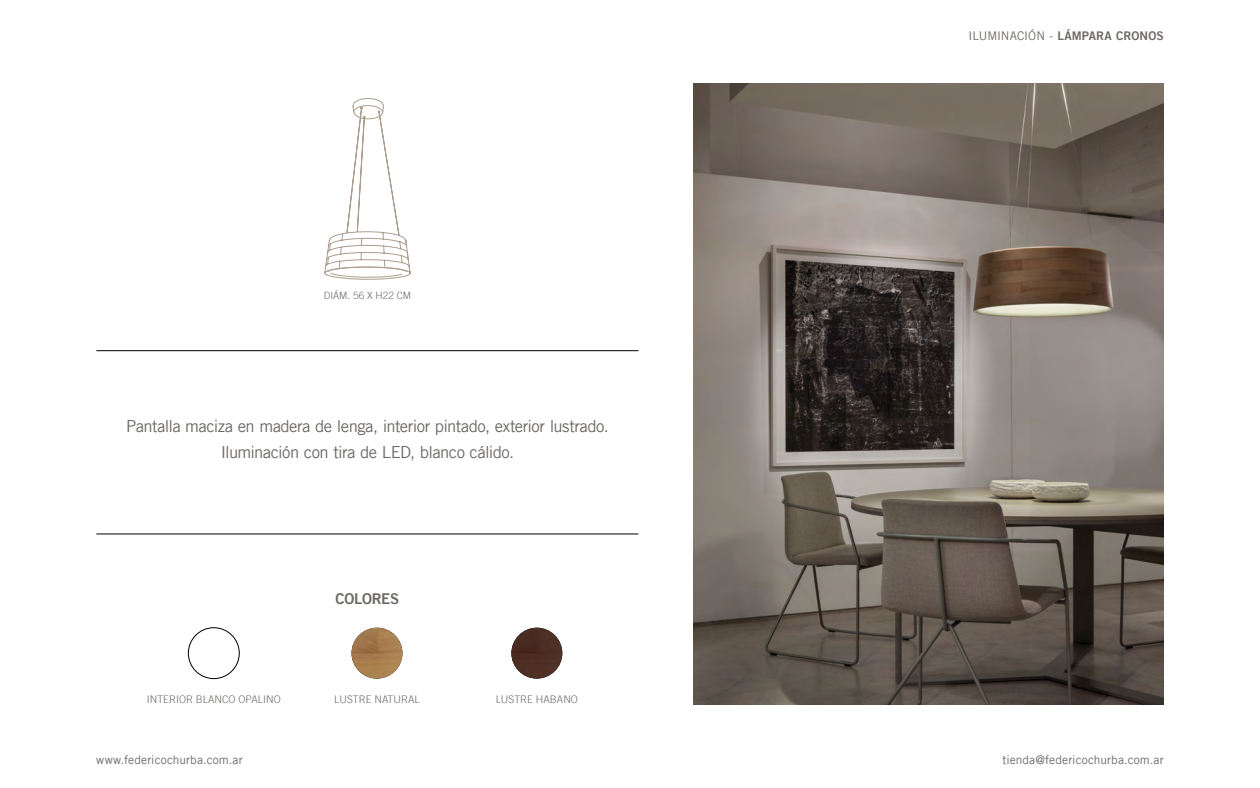
<style>
.page{position:relative;width:1260px;height:788px;background:#fff}
.page>*{position:absolute;margin:0;border:0;box-sizing:border-box;transform-origin:0 0}
.t1{font:16.62px/26.2px "Trade Gothic LT";letter-spacing:-.035em;color:#6d6967;text-align:center}
.t2{font:14.88px "Trade Gothic LT Bold Two";letter-spacing:-.015em;color:#6d6967}
.t3{font:11.99px "Trade Gothic LT";letter-spacing:.005em;color:#6d6967}
.t4{font:11.99px "Trade Gothic LT Bold Two";letter-spacing:.005em;color:#6d6967}
.t5{font:300 10.5px "Trade Gothic LT";color:#6d6967}
.t6{font:300 10.06px "Trade Gothic LT";color:#6d6967}
.s1{font-family:"Trade Gothic LT"}
</style>
<div class="page">
<img style="left:352px;top:627px;width:50px;height:51px;border-radius:25px">
<img style="left:511px;top:627px;width:51px;height:51px;border-radius:25px">
<div style="left:188px;top:627px;width:51px;height:51px;border:1px solid #000;border-radius:50%"></div>
<img style="left:694px;top:83px;width:470px;height:621px">
<hr style="left:96px;top:350px;width:542px;height:1px;background:#000">
<hr style="left:96px;top:533px;width:542px;height:1px;background:#000">
<svg style="left:324px;top:98px;width:87px;height:182px"></svg>
<p class="t6" style="left:324px;top:290px;width:89px">DIÁM. 56 X H22 CM</p>
<p class="t1" style="left:126px;top:413px;width:484px">Pantalla maciza en madera de lenga, interior pintado, exterior lustrado.<br>Iluminación con tira de LED, blanco cálido.</p>
<p class="t2" style="left:336px;top:590px;width:65px">COLORES</p>
<p class="t5" style="left:147px;top:692px;width:135px">INTERIOR BLANCO OPALINO</p>
<p class="t5" style="left:334px;top:692px;width:87px">LUSTRE NATURAL</p>
<p class="t5" style="left:496px;top:692px;width:84px">LUSTRE HABANO</p>
<p class="t4" style="left:969px;top:28px;width:197px"><span class="s1">ILUMINACIÓN -</span> LÁMPARA CRONOS</p>
<p class="t3" style="left:96px;top:752px;width:148px">www.federicochurba.com.ar</p>
<p class="t3" style="left:1003px;top:752px;width:163px">tienda@federicochurba.com.ar</p>
</div>
